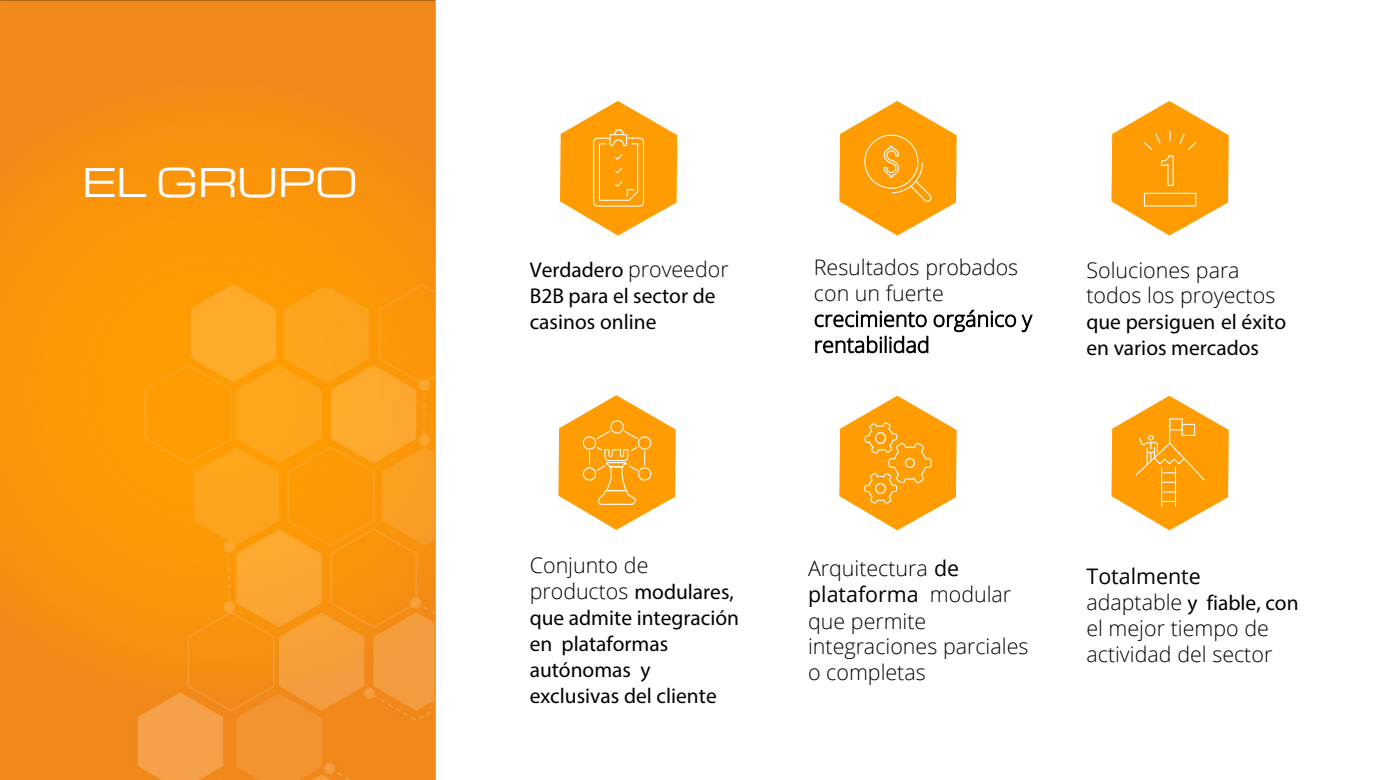
<style>
.page{position:relative;width:1386px;height:780px;background:#fff}
.page>*{position:absolute;margin:0;border:0;box-sizing:border-box;transform-origin:0 0}
.t1{font:38.5px "Michroma";letter-spacing:.01em;color:#fff}
.t2{font:300 21.44px/26px "Open Sans";color:#000}
.t3{font:21.44px/26px "Myriad Pro";color:#000}
.s1{font-family:"Open Sans";font-weight:300}
.s2{font-weight:400}
.s3{font-family:"Myriad Pro";font-weight:400}
</style>
<div class="page">
<img style="left:0;top:0;width:435px;height:779px">
<svg style="left:1111px;top:101px;width:117px;height:134px"></svg>
<svg style="left:560px;top:101px;width:117px;height:134px"></svg>
<svg style="left:839px;top:101px;width:117px;height:134px"></svg>
<svg style="left:839px;top:395px;width:117px;height:135px"></svg>
<svg style="left:1111px;top:395px;width:117px;height:135px"></svg>
<svg style="left:558px;top:395px;width:117px;height:134px"></svg>
<p class="t1" style="left:82px;top:161px;width:277px">EL GRUPO</p>
<p class="t3" style="left:529px;top:256px;width:200px">Verdadero <span class="s1">proveedor<br></span>B2B para el sector de casinos online</p>
<p class="t2" style="left:813px;top:253px;width:220px">Resultados probados con un fuerte crecimiento orgánico y rentabilidad</p>
<p class="t2" style="left:1086px;top:256px;width:190px;line-height:25.7px">Soluciones para todos los proyectos</p>
<p class="t3" style="left:1086px;top:308px;width:201px;line-height:25.7px">que persiguen el éxito en varios mercados</p>
<p class="t3" style="left:529px;top:552px;width:211px"><span class="s1">Conjunto de productos</span> modulares, que admite integración en plataformas autónomas y exclusivas del cliente</p>
<p class="t2" style="left:808px;top:555px;width:222px">Arquitectura <span class="s2">de plataforma</span> modular que permite integraciones parciales o completas</p>
<p class="t2" style="left:1086px;top:562px;width:214px"><span class="s2">Totalmente </span>adaptable <span class="s3">y fiable, con </span>el mejor tiempo de actividad del sector</p>
</div>
